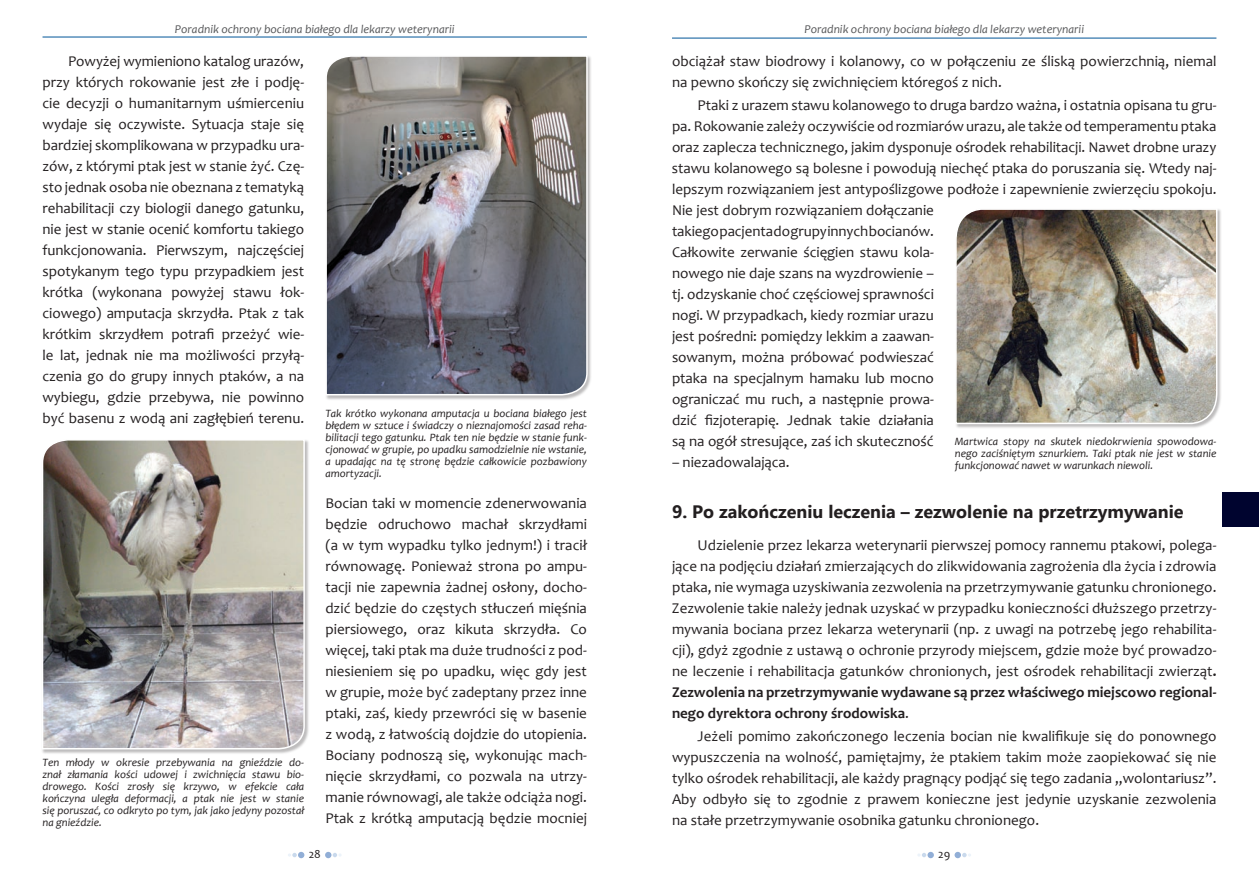
<style>
.page{position:relative;width:1259px;height:893px;background:#fff}
.page>*{position:absolute;margin:0;border:0;box-sizing:border-box;transform-origin:0 0}
.t1{font:700 18px "Segoe UI";color:#231f20}
.t2{font:15px/21px "Candara";letter-spacing:-.005em;color:#231f20;text-align:justify}
.t3{font:italic 12px "Candara";color:#57585a}
.t4{font:12px "Candara";color:#231f20}
.t5{font:italic 11.25px/12px "Candara";color:#231f20;text-align:justify}
.s1{font-weight:700}
</style>
<div class="page">
<hr style="left:43px;top:37px;width:544px;height:1px;background:#015598">
<svg style="left:288px;top:852px;width:16px;height:6px"></svg>
<svg style="left:325px;top:852px;width:16px;height:6px"></svg>
<hr style="left:672px;top:38px;width:544px;height:1px;background:#015598">
<div style="left:927px;top:852px;width:7px;height:6px;background:#91aed6;border-radius:50%"></div>
<svg style="left:918px;top:853px;width:8px;height:4px"></svg>
<div style="left:954px;top:852px;width:7px;height:6px;background:#91aed6;border-radius:50%"></div>
<svg style="left:962px;top:853px;width:9px;height:4px"></svg>
<div style="left:954px;top:207px;width:268px;height:222px;background:#231f20;opacity:.3"></div>
<img style="left:954px;top:208px;width:264px;height:217px">
<div style="left:41px;top:438px;width:269px;height:317px;background:#231f20;opacity:.3"></div>
<img style="left:41px;top:438px;width:265px;height:312px">
<div style="left:324px;top:54px;width:269px;height:347px;background:#231f20;opacity:.3"></div>
<img style="left:325px;top:55px;width:263px;height:341px">
<div style="left:1222px;top:492px;width:37px;height:34px;background:#00042f"></div>
<p class="t3" style="left:175px;top:22px;width:281px">Poradnik ochrony bociana białego dla lekarzy weterynarii</p>
<p class="t2" style="left:43px;top:51px;width:263px;text-indent:26px">Powyżej wymieniono katalog urazów, przy których rokowanie jest złe i podję&shy;cie decyzji o humanitarnym uśmierceniu wydaje się oczywiste. Sytuacja staje się bardziej skomplikowana w przypadku ura&shy;zów, z którymi ptak jest w stanie żyć. Czę&shy;sto jednak osoba nie obeznana z tematyką rehabilitacji czy biologii danego gatunku, nie jest w stanie ocenić komfortu takiego funkcjonowania. Pierwszym, najczęściej spotykanym tego typu przypadkiem jest krótka (wykonana powyżej stawu łok&shy;ciowego) amputacja skrzydła. Ptak z tak krótkim skrzydłem potrafi przeżyć wie&shy;le lat, jednak nie ma możliwości przyłą&shy;czenia go do grupy innych ptaków, a na wybiegu, gdzie przebywa, nie powinno być basenu z wodą ani zagłębień terenu.</p>
<p class="t5" style="left:325px;top:408px;width:263px">Tak krótko wykonana amputacja u bociana białego jest błędem w sztuce i świadczy o nieznajomości zasad reha&shy;bilitacji tego gatunku. Ptak ten nie będzie w stanie funk&shy;cjonować w grupie, po upadku samodzielnie nie wstanie, a upadając na tę stronę będzie całkowicie pozbawiony amortyzacji.</p>
<p class="t3" style="left:804px;top:22px;width:281px">Poradnik ochrony bociana białego dla lekarzy weterynarii</p>
<p class="t2" style="left:672px;top:51px;width:546px">obciążał staw biodrowy i kolanowy, co w połączeniu ze śliską powierzchnią, niemal na pewno skończy się zwichnięciem któregoś z nich.</p>
<p class="t2" style="left:672px;top:95px;width:546px;text-align:left;text-indent:26px">Ptaki z urazem stawu kolanowego to druga bardzo ważna, i ostatnia opisana tu gru&shy;pa. Rokowanie zależy oczywiście od rozmiarów urazu, ale także od temperamentu ptaka oraz zaplecza technicznego, jakim dysponuje ośrodek rehabilitacji. Nawet drobne urazy stawu kolanowego są bolesne i powodują niechęć ptaka do poruszania się. Wtedy naj&shy;lepszym rozwiązaniem jest antypoślizgowe podłoże i zapewnienie zwierzęciu spokoju.<br>Nie jest dobrym rozwiązaniem dołączanie<br>takiegopacjentadogrupyinnychbocianów.<br>Całkowite zerwanie ścięgien stawu kola-<br>nowego nie daje szans na wyzdrowienie –<br>tj. odzyskanie choć częściowej sprawności<br>nogi. W przypadkach, kiedy rozmiar urazu<br>jest pośredni: pomiędzy lekkim a zaawan-<br>sowanym, można próbować podwieszać<br>ptaka na specjalnym hamaku lub mocno<br>ograniczać mu ruch, a następnie prowa-<br>dzić fizjoterapię. Jednak takie działania<br>są na ogół stresujące, zaś ich skuteczność</p>
<p class="t2" style="left:672px;top:452px;width:119px">– niezadowalająca.</p>
<p class="t5" style="left:955px;top:435px;width:263px">Martwica stopy na skutek niedokrwienia spowodowa&shy;nego zaciśniętym sznurkiem. Taki ptak nie jest w stanie funkcjonować nawet w warunkach niewoli.</p>
<p class="t5" style="left:43px;top:756px;width:263px">Ten młody w okresie przebywania na gnieździe do&shy;znał złamania kości udowej i zwichnięcia stawu bio&shy;drowego. Kości zrosły się krzywo, w efekcie cała kończyna uległa deformacji, a ptak nie jest w stanie się poruszać, co odkryto po tym, jak jako jedyny pozostał na gnieździe.</p>
<p class="t2" style="left:325px;top:493px;width:263px">Bocian taki w momencie zdenerwowania będzie odruchowo machał skrzydłami (a w tym wypadku tylko jednym!) i tracił równowagę. Ponieważ strona po ampu&shy;tacji nie zapewnia żadnej osłony, docho&shy;dzić będzie do częstych stłuczeń mięśnia piersiowego, oraz kikuta skrzydła. Co więcej, taki ptak ma duże trudności z pod&shy;niesieniem się po upadku, więc gdy jest w grupie, może być zadeptany przez inne ptaki, zaś, kiedy przewróci się w basenie z wodą, z łatwością dojdzie do utopienia.<br>Bociany podnoszą się, wykonując mach&shy;nięcie skrzydłami, co pozwala na utrzy&shy;manie równowagi, ale także odciąża nogi.<br>Ptak z krótką amputacją będzie mocniej</p>
<p class="t1" style="left:672px;top:499px;width:513px">9. Po zakończeniu leczenia – zezwolenie na przetrzymywanie</p>
<p class="t2" style="left:672px;top:534px;width:546px;text-indent:26px">Udzielenie przez lekarza weterynarii pierwszej pomocy rannemu ptakowi, polega&shy;jące na podjęciu działań zmierzających do zlikwidowania zagrożenia dla życia i zdrowia ptaka, nie wymaga uzyskiwania zezwolenia na przetrzymywanie gatunku chronionego.<br>Zezwolenie takie należy jednak uzyskać w przypadku konieczności dłuższego przetrzy&shy;mywania bociana przez lekarza weterynarii (np. z uwagi na potrzebę jego rehabilita&shy;cji), gdyż zgodnie z ustawą o ochronie przyrody miejscem, gdzie może być prowadzo&shy;ne leczenie i rehabilitacja gatunków chronionych, jest ośrodek rehabilitacji zwierząt<span class="s1">.<br>Zezwolenia na przetrzymywanie wydawane są przez właściwego miejscowo regional&shy;nego dyrektora ochrony środowiska</span>.</p>
<p class="t2" style="left:672px;top:725px;width:546px;text-indent:26px">Jeżeli pomimo zakończonego leczenia bocian nie kwalifikuje się do ponownego wypuszczenia na wolność, pamiętajmy, że ptakiem takim może zaopiekować się nie tylko ośrodek rehabilitacji, ale każdy pragnący podjąć się tego zadania „wolontariusz”.<br>Aby odbyło się to zgodnie z prawem konieczne jest jedynie uzyskanie zezwolenia na stałe przetrzymywanie osobnika gatunku chronionego.</p>
<p class="t4" style="left:309px;top:847px;width:14px">28</p>
<p class="t4" style="left:938px;top:847px;width:14px">29</p>
</div>
